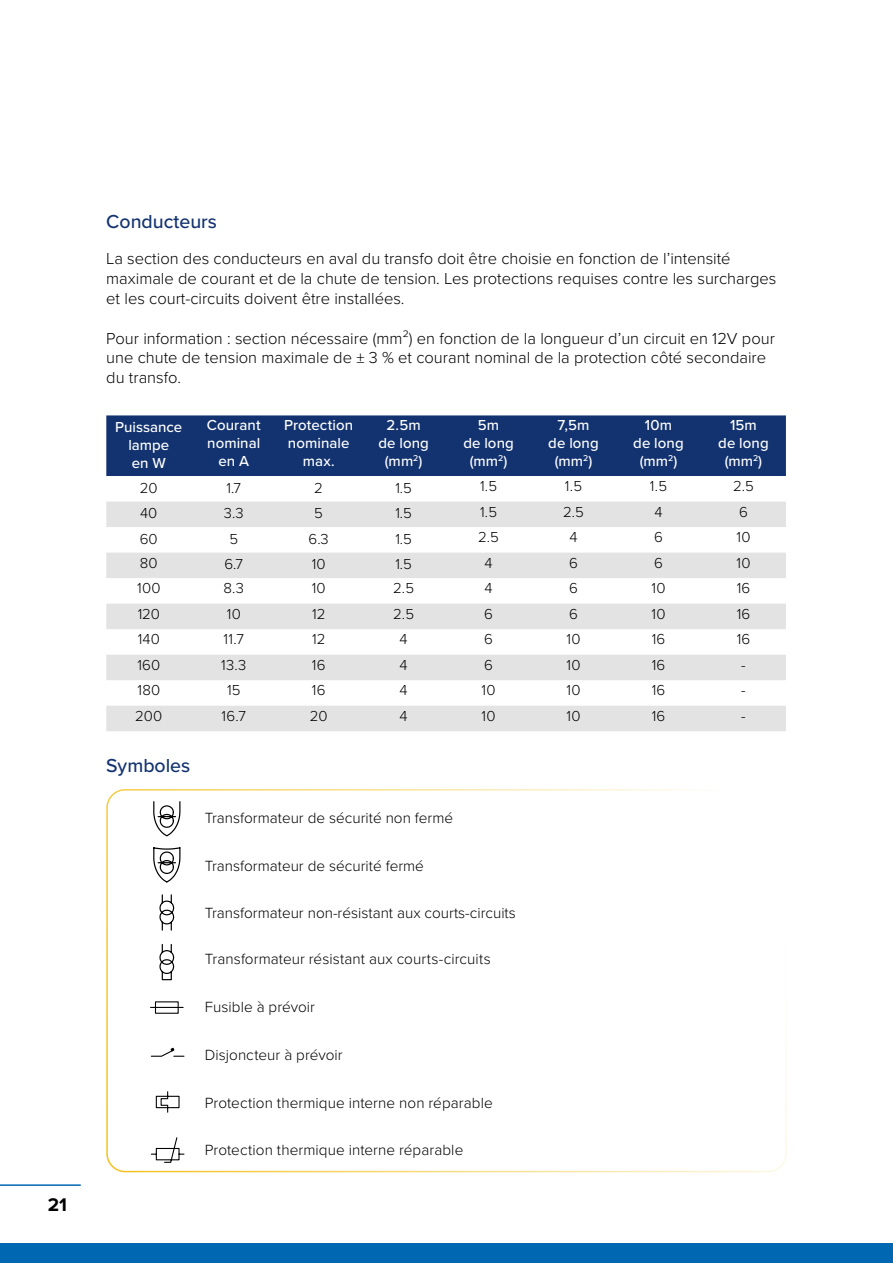
<style>
.page{position:relative;width:893px;height:1263px;background:#fff}
.page>*{position:absolute;margin:0;border:0;box-sizing:border-box;transform-origin:0 0}
.t1{font:500 19.5px "Proxima Nova";color:#133370}
.t2{font:700 19.05px "Proxima Nova";color:#000}
.t3{font:300 16.5px/19.8px "Proxima Nova";color:#000}
.t4{font:300 15.3px "Proxima Nova";color:#000}
.t5{font:300 15px "Proxima Nova";letter-spacing:.02em;color:#000}
.t6{font:500 15px/18px "Proxima Nova";letter-spacing:.005em;color:#fff;text-align:center}
</style>
<div class="page">
<div style="left:106px;top:789px;width:681px;height:383px;border:2px solid #f4b900;border-radius:18px"></div>
<div style="left:106px;top:415px;width:680px;height:61px;background:#133370"></div>
<svg style="left:107px;top:501px;width:679px;height:1px"></svg>
<svg style="left:106px;top:502px;width:680px;height:229px;fill:#e3e3e3"></svg>
<svg style="left:153px;top:801px;width:28px;height:36px"></svg>
<svg style="left:153px;top:847px;width:28px;height:36px"></svg>
<svg style="left:159px;top:894px;width:16px;height:37px"></svg>
<svg style="left:159px;top:943px;width:16px;height:38px"></svg>
<div style="left:155px;top:1001px;width:24px;height:13px;border:1px solid #000"></div>
<hr style="left:150px;top:1007px;width:33px;height:1px;background:#000">
<svg style="left:150px;top:1047px;width:35px;height:10px"></svg>
<svg style="left:150px;top:1137px;width:35px;height:26px"></svg>
<svg style="left:155px;top:1091px;width:25px;height:22px"></svg>
<div style="left:0;top:1243px;width:893px;height:20px;background:#0067b2"></div>
<hr style="left:0;top:1184px;width:81px;height:2px;background:#0067b2">
<p class="t2" style="left:48px;top:1193px;width:21px">21</p>
<p class="t1" style="left:106px;top:207px;width:112px">Conducteurs</p>
<p class="t3" style="left:106px;top:248px;width:672px">La section des conducteurs en aval du transfo doit être choisie en fonction de l’intensité maximale de courant et de la chute de tension. Les protections requises contre les surcharges et les court-circuits doivent être installées.</p>
<p class="t3" style="left:106px;top:327px;width:670px">Pour information : section nécessaire (mm²) en fonction de la longueur d’un circuit en 12V pour une chute de tension maximale de ± 3 % et courant nominal de la protection côté secondaire du transfo.</p>
<p class="t6" style="left:115px;top:417px;width:69px">Puissance lampe<br>en W</p>
<p class="t6" style="left:207px;top:415px;width:55px">Courant nominal en A</p>
<p class="t6" style="left:284px;top:415px;width:71px">Protection nominale max.</p>
<p class="t6" style="left:378px;top:415px;width:52px">2.5m de long (mm<sup>2</sup>)</p>
<p class="t6" style="left:463px;top:415px;width:52px">5m<br>de long (mm<sup>2</sup>)</p>
<p class="t6" style="left:548px;top:415px;width:52px">7,5m de long (mm<sup>2</sup>)</p>
<p class="t6" style="left:633px;top:415px;width:52px">10m<br>de long (mm<sup>2</sup>)</p>
<p class="t6" style="left:718px;top:415px;width:52px">15m<br>de long (mm<sup>2</sup>)</p>
<p class="t5" style="left:140px;top:476px;width:19px">20</p>
<p class="t5" style="left:226px;top:476px;width:16px">1.7</p>
<p class="t5" style="left:314px;top:476px;width:10px">2</p>
<p class="t5" style="left:395px;top:476px;width:18px">1.5</p>
<p class="t5" style="left:480px;top:475px;width:19px">1.5</p>
<p class="t5" style="left:565px;top:475px;width:19px">1.5</p>
<p class="t5" style="left:650px;top:475px;width:19px">1.5</p>
<p class="t5" style="left:733px;top:475px;width:22px">2.5</p>
<p class="t5" style="left:140px;top:502px;width:19px">40</p>
<p class="t5" style="left:224px;top:502px;width:21px">3.3</p>
<p class="t5" style="left:314px;top:502px;width:10px">5</p>
<p class="t5" style="left:395px;top:502px;width:18px">1.5</p>
<p class="t5" style="left:480px;top:500px;width:19px">1.5</p>
<p class="t5" style="left:563px;top:500px;width:22px">2.5</p>
<p class="t5" style="left:654px;top:500px;width:10px">4</p>
<p class="t5" style="left:739px;top:500px;width:10px">6</p>
<p class="t5" style="left:140px;top:527px;width:19px">60</p>
<p class="t5" style="left:229px;top:527px;width:10px">5</p>
<p class="t5" style="left:309px;top:527px;width:22px">6.3</p>
<p class="t5" style="left:395px;top:527px;width:18px">1.5</p>
<p class="t5" style="left:478px;top:526px;width:22px">2.5</p>
<p class="t5" style="left:569px;top:526px;width:10px">4</p>
<p class="t5" style="left:654px;top:526px;width:10px">6</p>
<p class="t5" style="left:736px;top:526px;width:16px">10</p>
<p class="t5" style="left:140px;top:551px;width:19px">80</p>
<p class="t5" style="left:224px;top:553px;width:20px">6.7</p>
<p class="t5" style="left:312px;top:553px;width:15px">10</p>
<p class="t5" style="left:395px;top:553px;width:18px">1.5</p>
<p class="t5" style="left:485px;top:551px;width:10px">4</p>
<p class="t5" style="left:569px;top:551px;width:10px">6</p>
<p class="t5" style="left:654px;top:551px;width:10px">6</p>
<p class="t5" style="left:736px;top:551px;width:16px">10</p>
<p class="t5" style="left:137px;top:577px;width:25px">100</p>
<p class="t5" style="left:223px;top:577px;width:22px">8.3</p>
<p class="t5" style="left:312px;top:577px;width:16px">10</p>
<p class="t5" style="left:393px;top:577px;width:22px">2.5</p>
<p class="t5" style="left:485px;top:577px;width:10px">4</p>
<p class="t5" style="left:569px;top:577px;width:10px">6</p>
<p class="t5" style="left:651px;top:577px;width:16px">10</p>
<p class="t5" style="left:737px;top:577px;width:15px">16</p>
<p class="t5" style="left:138px;top:602px;width:24px">120</p>
<p class="t5" style="left:227px;top:602px;width:16px">10</p>
<p class="t5" style="left:312px;top:602px;width:15px">12</p>
<p class="t5" style="left:393px;top:602px;width:22px">2.5</p>
<p class="t5" style="left:484px;top:602px;width:10px">6</p>
<p class="t5" style="left:569px;top:602px;width:10px">6</p>
<p class="t5" style="left:651px;top:602px;width:16px">10</p>
<p class="t5" style="left:737px;top:602px;width:15px">16</p>
<p class="t5" style="left:138px;top:628px;width:24px">140</p>
<p class="t5" style="left:224px;top:628px;width:22px">11.7</p>
<p class="t5" style="left:312px;top:628px;width:15px">12</p>
<p class="t5" style="left:400px;top:628px;width:10px">4</p>
<p class="t5" style="left:484px;top:628px;width:10px">6</p>
<p class="t5" style="left:567px;top:628px;width:16px">10</p>
<p class="t5" style="left:652px;top:628px;width:15px">16</p>
<p class="t5" style="left:737px;top:628px;width:15px">16</p>
<p class="t5" style="left:137px;top:653px;width:24px">160</p>
<p class="t5" style="left:221px;top:653px;width:27px">13.3</p>
<p class="t5" style="left:312px;top:653px;width:15px">16</p>
<p class="t5" style="left:400px;top:653px;width:10px">4</p>
<p class="t5" style="left:484px;top:653px;width:10px">6</p>
<p class="t5" style="left:567px;top:653px;width:16px">10</p>
<p class="t5" style="left:652px;top:653px;width:15px">16</p>
<p class="t5" style="left:741px;top:653px;width:6px">-</p>
<p class="t5" style="left:137px;top:679px;width:24px">180</p>
<p class="t5" style="left:227px;top:679px;width:15px">15</p>
<p class="t5" style="left:312px;top:679px;width:15px">16</p>
<p class="t5" style="left:400px;top:679px;width:10px">4</p>
<p class="t5" style="left:482px;top:679px;width:16px">10</p>
<p class="t5" style="left:567px;top:679px;width:16px">10</p>
<p class="t5" style="left:652px;top:679px;width:15px">16</p>
<p class="t5" style="left:741px;top:679px;width:6px">-</p>
<p class="t5" style="left:135px;top:705px;width:29px">200</p>
<p class="t5" style="left:222px;top:705px;width:26px">16.7</p>
<p class="t5" style="left:310px;top:705px;width:19px">20</p>
<p class="t5" style="left:400px;top:705px;width:10px">4</p>
<p class="t5" style="left:482px;top:705px;width:16px">10</p>
<p class="t5" style="left:567px;top:705px;width:16px">10</p>
<p class="t5" style="left:652px;top:705px;width:15px">16</p>
<p class="t5" style="left:741px;top:705px;width:6px">-</p>
<p class="t1" style="left:106px;top:751px;width:86px">Symboles</p>
<p class="t4" style="left:205px;top:806px;width:250px">Transformateur de sécurité non fermé</p>
<p class="t4" style="left:205px;top:854px;width:221px">Transformateur de sécurité fermé</p>
<p class="t4" style="left:205px;top:902px;width:313px">Transformateur non-résistant aux courts-circuits</p>
<p class="t4" style="left:205px;top:948px;width:287px">Transformateur résistant aux courts-circuits</p>
<p class="t4" style="left:205px;top:996px;width:112px">Fusible à prévoir</p>
<p class="t4" style="left:205px;top:1043px;width:139px">Disjoncteur à prévoir</p>
<p class="t4" style="left:205px;top:1091px;width:289px">Protection thermique interne non réparable</p>
<p class="t4" style="left:205px;top:1139px;width:260px">Protection thermique interne réparable</p>
</div>
